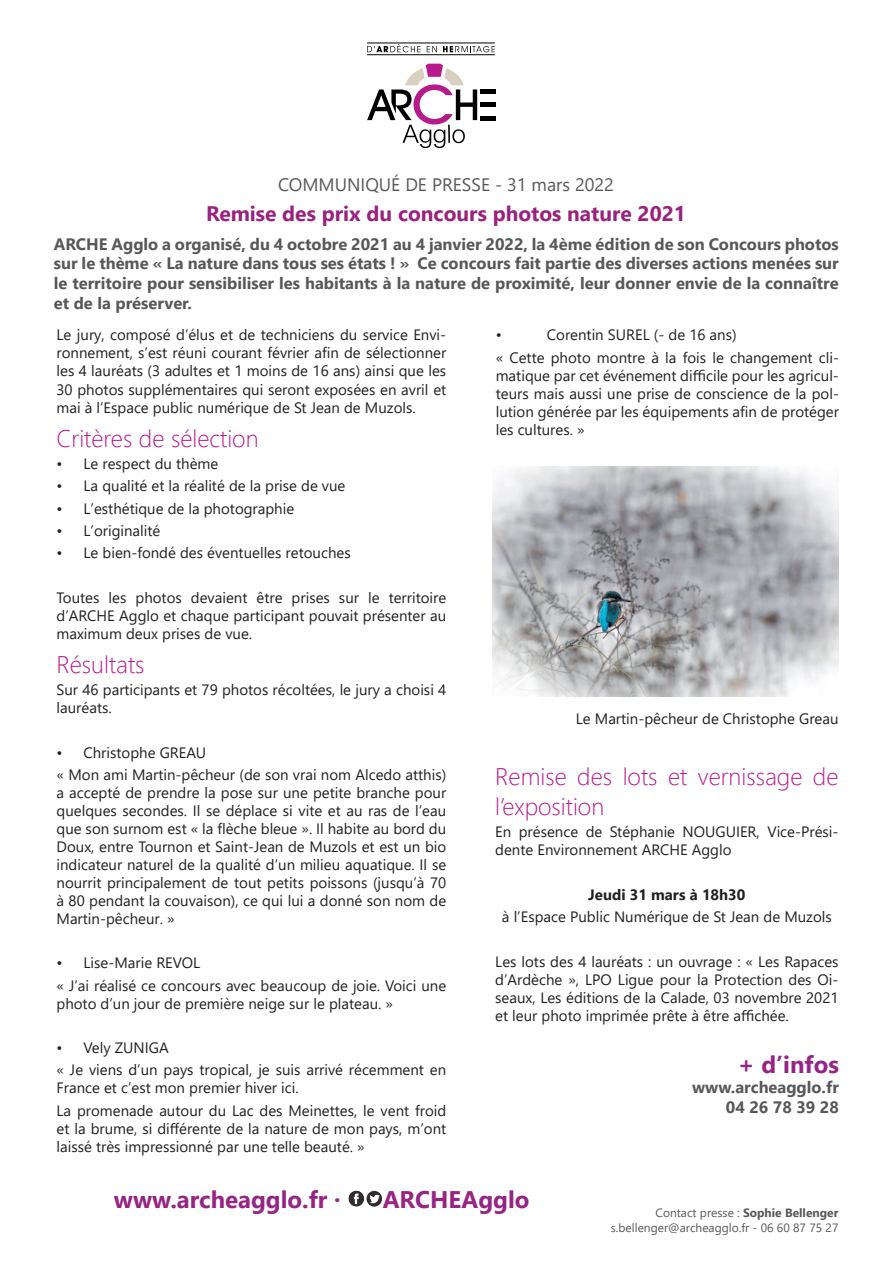
<style>
.page{position:relative;width:893px;height:1263px;background:#fff}
.page>*{position:absolute;margin:0;border:0;box-sizing:border-box;transform-origin:0 0}
.t1{font:300 24px/30px "Segoe UI";color:#b61a8b}
.t2{font:700 24px "Segoe UI";color:#962485}
.t3{font:700 21px "Segoe UI";color:#9a217d}
.t4{font:18px "Segoe UI";color:#57585a}
.t5{font:700 16.5px/19.8px "Segoe UI";color:#57585a;text-align:justify}
.t6{font:15px/18px "Segoe UI";color:#231f20}
.t7{font:700 15px "Segoe UI";color:#231f20}
.t8{font:12px/14.4px "Segoe UI";color:#57585a;text-align:right}
.s1{font-weight:700}
</style>
<div class="page">
<svg style="left:367px;top:44px;width:54px;height:8px"></svg>
<svg style="left:427px;top:46px;width:10px;height:6px"></svg>
<svg style="left:443px;top:46px;width:52px;height:6px"></svg>
<hr style="left:367px;top:43px;width:128px;height:1px;background:#000">
<hr style="left:367px;top:54px;width:128px;height:1px;background:#000">
<hr style="left:480px;top:116px;width:15px;height:4px;background:#000">
<hr style="left:480px;top:103px;width:15px;height:4px;background:#000">
<div style="left:480px;top:89px;width:15px;height:5px;background:#000"></div>
<svg style="left:367px;top:64px;width:110px;height:84px"></svg>
<img style="left:348px;top:1190px;width:34px;height:17px">
<img style="left:492px;top:466px;width:346px;height:231px">
<p class="t4" style="left:278px;top:167px;width:337px">COMMUNIQUÉ DE PRESSE - 31 mars 2022</p>
<h2 class="t3" style="left:206px;top:194px;width:481px">Remise des prix du concours photos nature 2021</h2>
<p class="t5" style="left:54px;top:233px;width:786px">ARCHE Agglo a organisé, du 4 octobre 2021 au 4 janvier 2022, la 4ème édition de son Concours photos sur le thème « La nature dans tous ses états ! » Ce concours fait partie des diverses actions menées sur le territoire pour sensibiliser les habitants à la nature de proximité, leur donner envie de la connaître et de la préserver.</p>
<p class="t6" style="left:57px;top:325px;width:391px;text-align:justify">Le jury, composé d’élus et de techniciens du service Envi&shy;ronnement, s’est réuni courant février afin de sélectionner les 4 lauréats (3 adultes et 1 moins de 16 ans) ainsi que les 30 photos supplémentaires qui seront exposées en avril et mai à l’Espace public numérique de St Jean de Muzols.</p>
<h1 class="t1" style="left:57px;top:421px;width:204px">Critères de sélection</h1>
<p class="t6" style="left:57px;top:453px;width:163px">• Le respect du thème</p>
<p class="t6" style="left:57px;top:476px;width:290px">• La qualité et la réalité de la prise de vue</p>
<p class="t6" style="left:57px;top:498px;width:239px">• L’esthétique de la photographie</p>
<p class="t6" style="left:57px;top:520px;width:105px">• L’originalité</p>
<p class="t6" style="left:57px;top:542px;width:296px">• Le bien-fondé des éventuelles retouches</p>
<p class="t6" style="left:57px;top:587px;width:391px;text-align:justify">Toutes les photos devaient être prises sur le territoire d’ARCHE Agglo et chaque participant pouvait présenter au maximum deux prises de vue.</p>
<h1 class="t1" style="left:57px;top:647px;width:89px">Résultats</h1>
<p class="t6" style="left:57px;top:679px;width:391px">Sur 46 participants et 79 photos récoltées, le jury a choisi 4 lauréats.</p>
<p class="t6" style="left:57px;top:740px;width:391px;line-height:22.2px">• Christophe GREAU<br>« Mon ami Martin-pêcheur (de son vrai nom Alcedo atthis)</p>
<p class="t6" style="left:57px;top:782px;width:391px;text-align:justify">a accepté de prendre la pose sur une petite branche pour quelques secondes. Il se déplace si vite et au ras de l’eau que son surnom est « la flèche bleue ». Il habite au bord du Doux, entre Tournon et Saint-Jean de Muzols et est un bio indicateur naturel de la qualité d’un milieu aquatique. Il se nourrit principalement de tout petits poissons (jusqu’à 70 à 80 pendant la couvaison), ce qui lui a donné son nom de Martin-pêcheur. »</p>
<p class="t6" style="left:57px;top:950px;width:391px;line-height:22.2px">• Lise-Marie REVOL<br>« J’ai réalisé ce concours avec beaucoup de joie. Voici une</p>
<p class="t6" style="left:57px;top:993px;width:338px">photo d’un jour de première neige sur le plateau. »</p>
<p class="t6" style="left:57px;top:1035px;width:391px;line-height:22.2px">• Vely ZUNIGA<br>« Je viens d’un pays tropical, je suis arrivé récemment en</p>
<p class="t6" style="left:57px;top:1075px;width:391px;line-height:22.2px">France et c’est mon premier hiver ici.<br>La promenade autour du Lac des Meinettes, le vent froid</p>
<p class="t6" style="left:57px;top:1118px;width:391px">et la brume, si différente de la nature de mon pays, m’ont laissé très impressionné par une telle beauté. »</p>
<p class="t6" style="left:496px;top:323px;width:345px;line-height:22.2px;text-indent:51px">Corentin SUREL (- de 16 ans)<br>« Cette photo montre à la fois le changement cli-</p>
<p class="t6" style="left:496px;top:365px;width:345px;text-align:justify">matique par cet événement difficile pour les agricul&shy;teurs mais aussi une prise de conscience de la pol&shy;lution générée par les équipements afin de protéger les cultures. »</p>
<p class="t6" style="left:496px;top:325px;width:8px">•</p>
<p class="t6" style="left:576px;top:709px;width:264px">Le Martin-pêcheur de Christophe Greau</p>
<h1 class="t1" style="left:495px;top:759px;width:345px">Remise des lots et vernissage de l’exposition</h1>
<p class="t6" style="left:495px;top:822px;width:345px">En présence de Stéphanie NOUGUIER, Vice-Prési&shy;dente Environnement ARCHE Agglo</p>
<p class="t7" style="left:588px;top:880px;width:159px">Jeudi 31 mars à 18h30</p>
<p class="t6" style="left:502px;top:906px;width:331px">à l’Espace Public Numérique de St Jean de Muzols</p>
<p class="t6" style="left:495px;top:951px;width:345px;text-align:justify">Les lots des 4 lauréats : un ouvrage : « Les Rapaces d’Ardèche », LPO Ligue pour la Protection des Oi&shy;seaux, Les éditions de la Calade, 03 novembre 2021 et leur photo imprimée prête à être affichée.</p>
<h1 class="t2" style="left:738px;top:1042px;width:103px">+ d’infos</h1>
<p class="t5" style="left:692px;top:1076px;width:148px;text-align:right">www.archeagglo.fr<br>04 26 78 39 28</p>
<h1 class="t2" style="left:114px;top:1176px;width:228px">www.archeagglo.fr ·</h1>
<h1 class="t2" style="left:383px;top:1176px;width:148px">ARCHEAgglo</h1>
<p class="t8" style="left:611px;top:1205px;width:229px">Contact presse : <span class="s1">Sophie Bellenger </span>s.bellenger@archeagglo.fr - 06 60 87 75 27</p>
</div>
